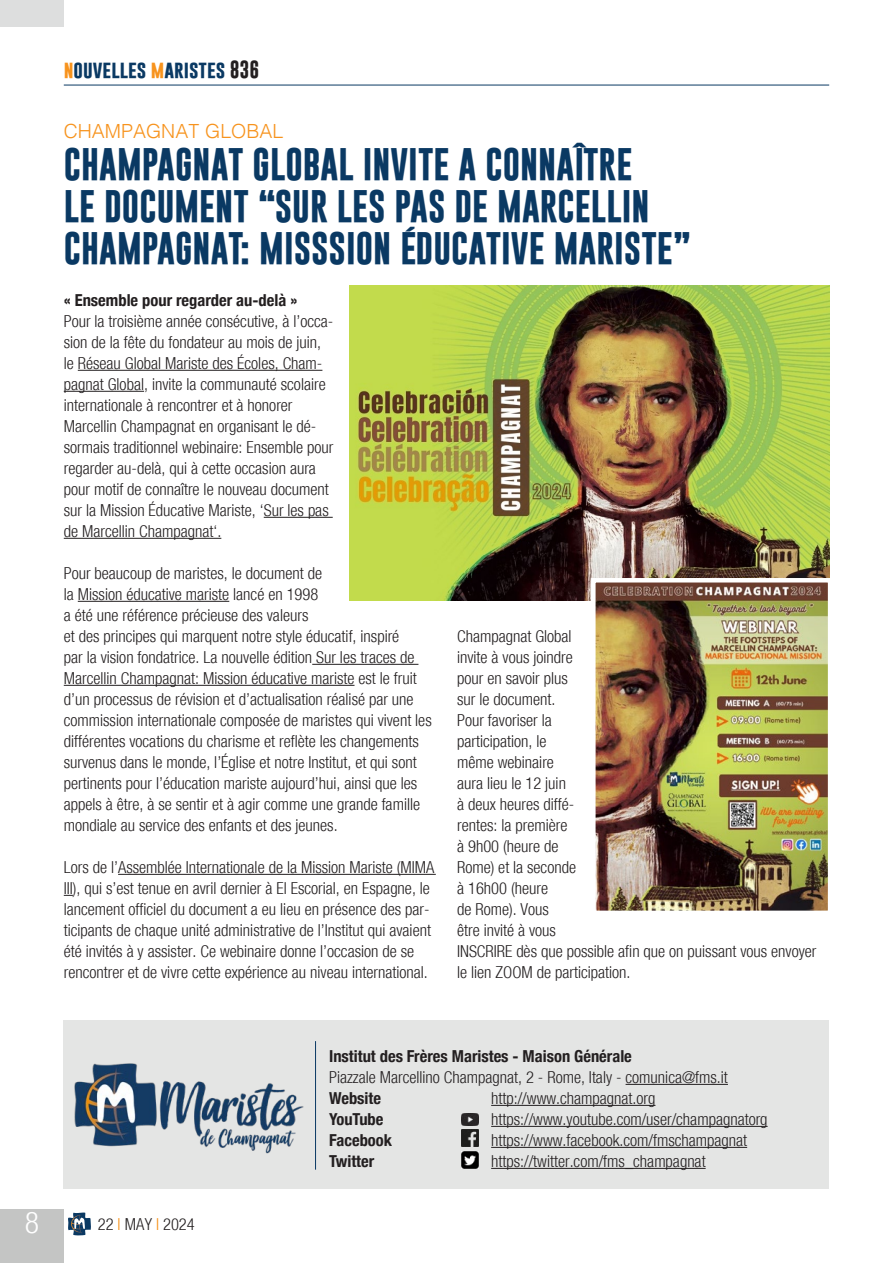
<style>
.page{position:relative;width:893px;height:1263px;background:#fff}
.page>*{position:absolute;margin:0;border:0;box-sizing:border-box;transform-origin:0 0}
.Titolo{font:700 33px/42px "Gobold";color:#0a3963}
.t1{font:300 condensed 30px "Helvetica Neue";color:#fff}
.Titolo-2{font:300 19.5px "Helvetica";color:#f7931d}
.t2{font:700 18px "Gobold";color:#0a3963}
.Testo_normal{font:300 condensed 16.5px/21px "Helvetica Neue";color:#231f20}
.Testo_normal-2{font:700 condensed 16.5px "Helvetica Neue";color:#231f20}
.s1{color:#f7931d}
.s2{color:#231f20}
</style>
<div class="page">
<hr style="left:64px;top:85px;width:765px;height:1px;background:#0a3963">
<svg style="left:68px;top:1212px;width:23px;height:23px"></svg>
<div style="left:0;top:1209px;width:64px;height:54px;background:#c4c5c4"></div>
<div style="left:0;top:0;width:64px;height:27px;background:#dddede"></div>
<div style="left:64px;top:1020px;width:765px;height:168px;background:#e4e5e4"></div>
<hr style="left:626px;top:1084px;width:102px;height:1px;background:#231f20">
<hr style="left:315px;top:1041px;width:1px;height:129px;background:#0a3963">
<img style="left:74px;top:1063px;width:230px;height:91px">
<hr style="left:491px;top:1105px;width:164px;height:1px;background:#231f20">
<hr style="left:491px;top:1126px;width:277px;height:1px;background:#231f20">
<hr style="left:491px;top:1147px;width:256px;height:1px;background:#231f20">
<hr style="left:491px;top:1168px;width:215px;height:1px;background:#231f20">
<img style="left:461px;top:1129px;width:17px;height:17px">
<img style="left:461px;top:1152px;width:17px;height:17px">
<img style="left:461px;top:1113px;width:17px;height:12px">
<hr style="left:78px;top:370px;width:244px;height:1px;background:#231f20">
<hr style="left:64px;top:391px;width:80px;height:1px;background:#231f20">
<hr style="left:264px;top:517px;width:69px;height:1px;background:#231f20">
<hr style="left:64px;top:538px;width:157px;height:1px;background:#231f20">
<hr style="left:78px;top:601px;width:151px;height:1px;background:#231f20">
<hr style="left:312px;top:664px;width:106px;height:1px;background:#231f20">
<hr style="left:64px;top:685px;width:290px;height:1px;background:#231f20">
<hr style="left:118px;top:874px;width:318px;height:1px;background:#231f20">
<img style="left:350px;top:285px;width:479px;height:316px">
<img style="left:596px;top:583px;width:231px;height:327px">
<div style="left:591px;top:578px;width:241px;height:337px;border:4px solid #fff"></div>
<p class="t2" style="left:64px;top:57px;width:197px"><span class="s1">n</span>ouvelles <span class="s1">m</span>aristes <span class="s2">836</span></p>
<p class="Titolo-2" style="left:64px;top:114px;width:221px">CHAMPAGNAT GLOBAL</p>
<p class="Titolo" style="left:64px;top:143px;width:570px">CHAMPAGNAT GLOBAL INVITE A CONNAÎTRE</p>
<p class="Titolo" style="left:64px;top:185px;width:628px">LE DOCUMENT “SUR LES PAS DE MARCELLIN<br>CHAMPAGNAT: MISSSION ÉDUCATIVE MARISTE”</p>
<p class="Testo_normal-2" style="left:64px;top:286px;width:235px">« Ensemble pour regarder au-delà »</p>
<p class="Testo_normal" style="left:64px;top:311px;width:271px">Pour la troisième année consécutive, à l’occa&shy;sion de la fête du fondateur au mois de juin, le Réseau Global Mariste des Écoles, Cham&shy;pagnat Global, invite la communauté scolaire internationale à rencontrer et à honorer Marcellin Champagnat en organisant le dé&shy;sormais traditionnel webinaire: Ensemble pour regarder au-delà, qui à cette occasion aura pour motif de connaître le nouveau document sur la Mission Éducative Mariste, ‘Sur les pas de Marcellin Champagnat‘.</p>
<p class="Testo_normal" style="left:64px;top:563px;width:369px">Pour beaucoup de maristes, le document de<br>la Mission éducative mariste lancé en 1998<br>a été une référence précieuse des valeurs<br>et des principes qui marquent notre style éducatif, inspiré<br>par la vision fondatrice. La nouvelle édition Sur les traces de Marcellin Champagnat: Mission éducative mariste est le fruit d’un processus de révision et d’actualisation réalisé par une commission internationale composée de maristes qui vivent les différentes vocations du charisme et reflète les changements survenus dans le monde, l’Église et notre Institut, et qui sont pertinents pour l’éducation mariste aujourd’hui, ainsi que les appels à être, à se sentir et à agir comme une grande famille mondiale au service des enfants et des jeunes.</p>
<p class="Testo_normal" style="left:64px;top:857px;width:372px">Lors de l’Assemblée Internationale de la Mission Mariste (MIMA III), qui s’est tenue en avril dernier à El Escorial, en Espagne, le lancement officiel du document a eu lieu en présence des par&shy;ticipants de chaque unité administrative de l’Institut qui avaient été invités à y assister. Ce webinaire donne l’occasion de se rencontrer et de vivre cette expérience au niveau international.</p>
<p class="Testo_normal" style="left:457px;top:626px;width:361px">Champagnat Global<br>invite à vous joindre<br>pour en savoir plus<br>sur le document.<br>Pour favoriser la<br>participation, le<br>même webinaire<br>aura lieu le 12 juin<br>à deux heures diffé-<br>rentes: la première<br>à 9h00 (heure de<br>Rome) et la seconde<br>à 16h00 (heure<br>de Rome). Vous<br>être invité à vous<br>INSCRIRE dès que possible afin que on puissant vous envoyer le lien ZOOM de participation.</p>
<h2 class="t1" style="left:25px;top:1205px;width:16px">8</h2>
<p class="Testo_normal" style="left:98px;top:1214px;width:99px">22 <span class="s1">I</span> MAY <span class="s1">I</span> 2024</p>
<p class="Testo_normal-2" style="left:329px;top:1042px;width:304px">Institut des Frères Maristes - Maison Générale</p>
<p class="Testo_normal" style="left:329px;top:1067px;width:400px">Piazzale Marcellino Champagnat, 2 - Rome, Italy - comunica@fms.it</p>
<p class="Testo_normal-2" style="left:329px;top:1084px;width:53px">Website</p>
<p class="Testo_normal" style="left:491px;top:1088px;width:166px">http://www.champagnat.org</p>
<p class="Testo_normal-2" style="left:329px;top:1105px;width:56px">YouTube</p>
<p class="Testo_normal" style="left:491px;top:1109px;width:278px">https://www.youtube.com/user/champagnatorg</p>
<p class="Testo_normal-2" style="left:329px;top:1126px;width:64px">Facebook</p>
<p class="Testo_normal" style="left:491px;top:1130px;width:257px">https://www.facebook.com/fmschampagnat</p>
<p class="Testo_normal-2" style="left:329px;top:1147px;width:47px">Twitter</p>
<p class="Testo_normal" style="left:491px;top:1151px;width:216px">https://twitter.com/fms_champagnat</p>
</div>
